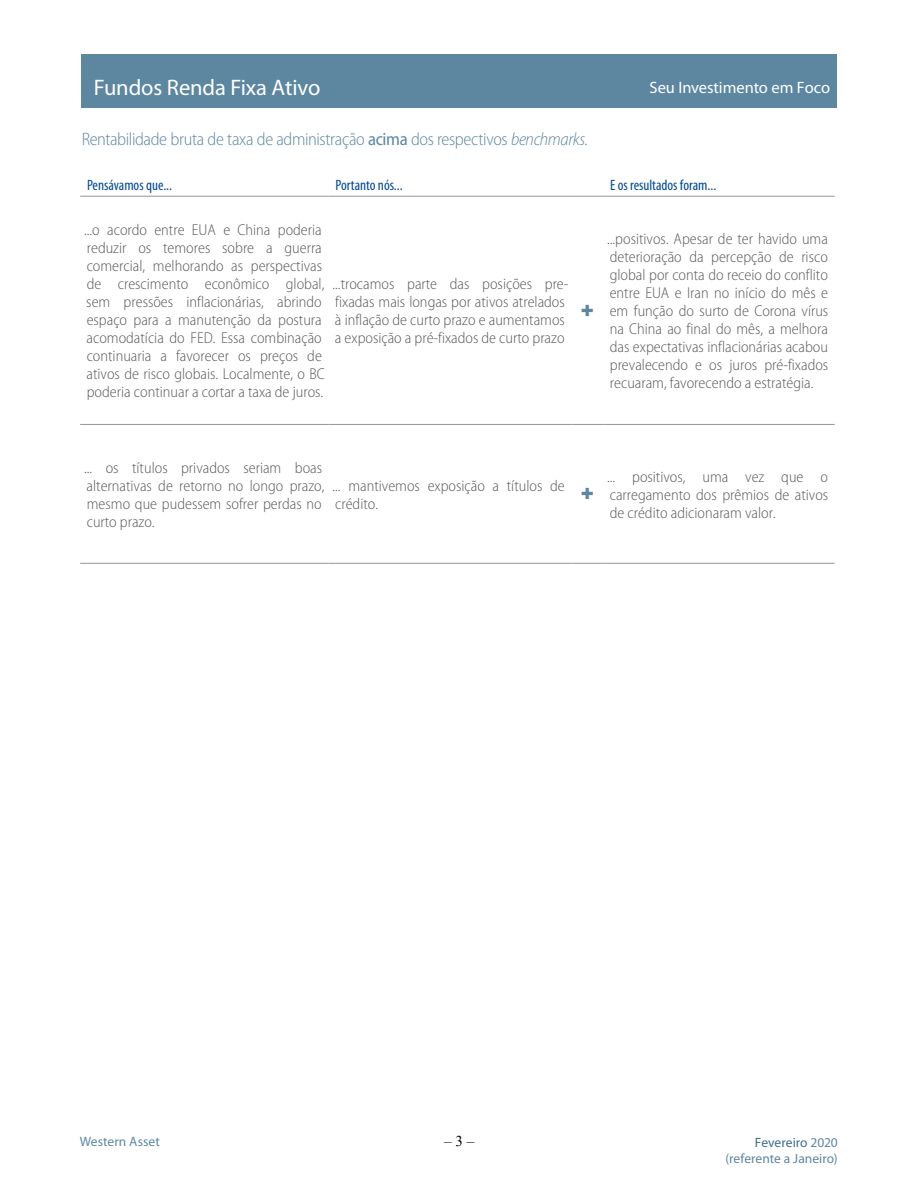
<style>
.page{position:relative;width:918px;height:1188px;background:#fff}
.page>*{position:absolute;margin:0;border:0;box-sizing:border-box;transform-origin:0 0}
.t1{font:22.5px "Myriad Pro";letter-spacing:-.005em;color:#fff}
.t2{font:900 21px "Arial";color:#5d87a1}
.t3{font:300 semi-condensed 18px "Myriad Pro";letter-spacing:-.015em;color:#5d87a1}
.t4{font:16.5px "Myriad Pro";letter-spacing:-.005em;color:#fff}
.t5{font:300 semi-condensed 15.75px/18px "Myriad Pro";color:#58595b}
.t6{font:condensed 15px "Myriad Pro";color:#004990}
.t7{font:15px "Times New Roman";color:#000}
.t8{font:13.5px/16.2px "Myriad Pro";color:#5d87a1;text-align:right}
.s1{font-weight:400}
.s2{font-style:italic}
.s3{color:#3b6e8f}
</style>
<div class="page">
<div style="left:81px;top:54px;width:756px;height:54px;background:#5d87a1"></div>
<svg style="left:80px;top:195px;width:755px;height:368px"></svg>
<hr style="left:80px;top:196px;width:249px;height:1px;background:#939598">
<hr style="left:329px;top:196px;width:242px;height:1px;background:#939598">
<hr style="left:571px;top:196px;width:32px;height:1px;background:#939598">
<hr style="left:603px;top:196px;width:232px;height:1px;background:#939598">
<hr style="left:80px;top:424px;width:249px;height:1px;background:#939598">
<hr style="left:329px;top:424px;width:242px;height:1px;background:#939598">
<hr style="left:571px;top:424px;width:32px;height:1px;background:#939598">
<hr style="left:603px;top:424px;width:232px;height:1px;background:#939598">
<hr style="left:80px;top:563px;width:249px;height:1px;background:#939598">
<hr style="left:329px;top:563px;width:242px;height:1px;background:#939598">
<hr style="left:571px;top:563px;width:32px;height:1px;background:#939598">
<hr style="left:603px;top:563px;width:232px;height:1px;background:#939598">
<h1 class="t1" style="left:94px;top:75px;width:228px">Fundos Renda Fixa Ativo</h1>
<p class="t3" style="left:82px;top:130px;width:507px">Rentabilidade bruta de taxa de administração <span class="s1">acima</span> dos respectivos <span class="s2">benchmarks</span>.</p>
<p class="t6" style="left:87px;top:177px;width:87px">Pensávamos que...</p>
<p class="t6" style="left:335px;top:177px;width:69px">Portanto nós...</p>
<p class="t6" style="left:610px;top:177px;width:108px">E os resultados foram...</p>
<p class="t5" style="left:84px;top:221px;width:242px">...o acordo entre EUA e China poderia reduzir os temores sobre a guerra comercial, melhorando as perspectivas de crescimento econômico global, sem pressões inflacionárias, abrindo espaço para a manutenção da postura acomodatícia do FED. Essa combinação continuaria a favorecer os preços de ativos de risco globais. Localmente, o BC poderia continuar a cortar a taxa de juros.</p>
<p class="t4" style="left:650px;top:79px;width:182px">Seu Investimento em Foco</p>
<p class="t5" style="left:607px;top:230px;width:223px;text-align:justify">...positivos. Apesar de ter havido uma deterioração da percepção de risco global por conta do receio do conflito entre EUA e Iran no início do mês e em função do surto de Corona vírus na China ao final do mês, a melhora das expectativas inflacionárias acabou prevalecendo e os juros pré-fixados recuaram, favorecendo a estratégia.</p>
<p class="t5" style="left:333px;top:275px;width:237px">...trocamos parte das posições pre&shy;fixadas mais longas por ativos atrelados à inflação de curto prazo e aumentamos a exposição a pré-fixados de curto prazo</p>
<h2 class="t2" style="left:581px;top:295px;width:15px">+</h2>
<p class="t5" style="left:84px;top:459px;width:242px">... os títulos privados seriam boas alternativas de retorno no longo prazo, mesmo que pudessem sofrer perdas no curto prazo.</p>
<p class="t5" style="left:333px;top:477px;width:234px">... mantivemos exposição a títulos de crédito.</p>
<h2 class="t2" style="left:581px;top:479px;width:15px">+</h2>
<p class="t5" style="left:607px;top:468px;width:223px;text-align:justify">... positivos, uma vez que o carregamento dos prêmios de ativos de crédito adicionaram valor.</p>
<p class="t7" style="left:444px;top:1131px;width:31px">– 3 –</p>
<p class="t8" style="left:80px;top:1134px;width:82px">Western Asset</p>
<p class="t8" style="left:726px;top:1135px;width:114px"><span class="s3">Fevereiro</span> 2020 (referente a Janeiro)</p>
</div>
